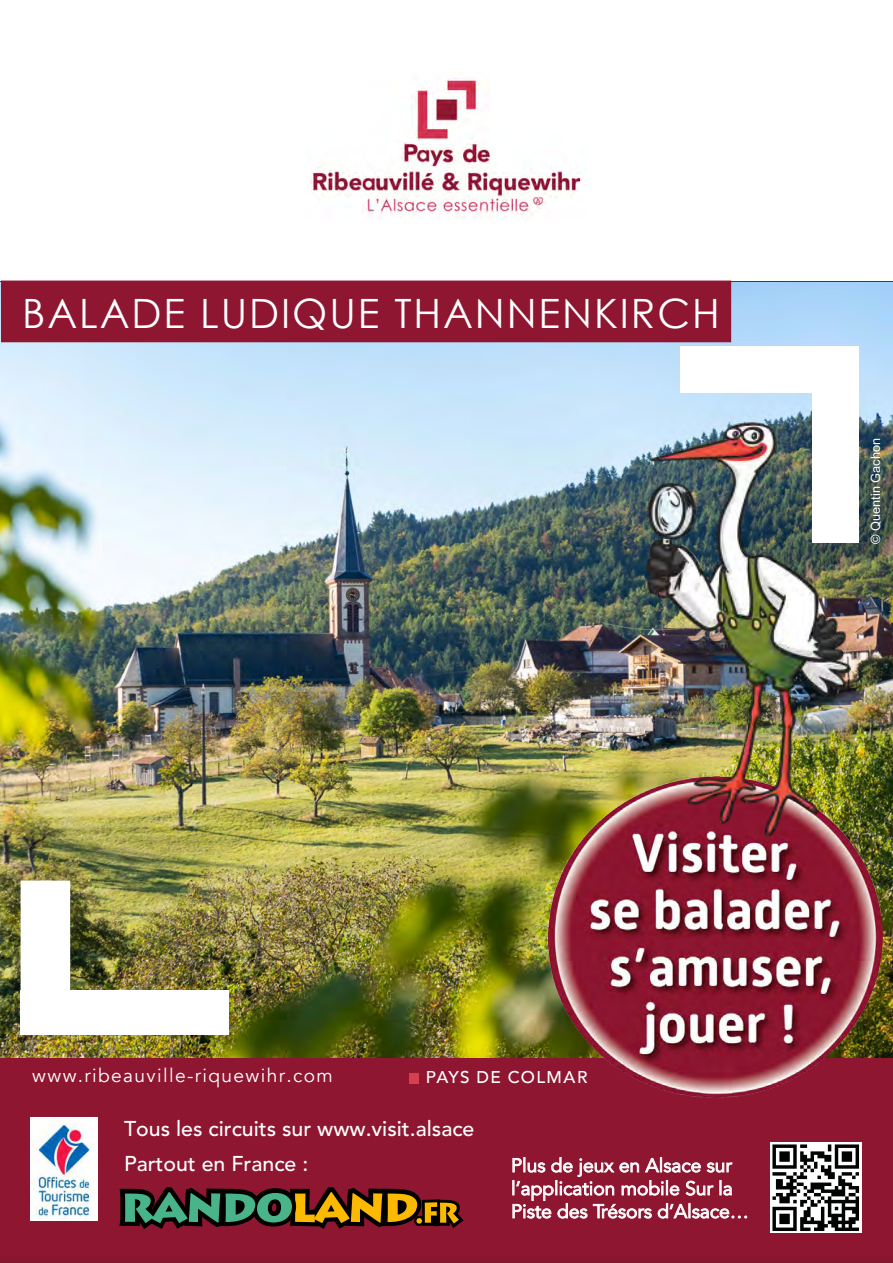
<style>
.page{position:relative;width:893px;height:1263px;background:#fff}
.page>*{position:absolute;margin:0;border:0;box-sizing:border-box;transform-origin:0 0}
.t1{font:40.5px "Century Gothic";letter-spacing:.045em;color:#fff}
.t2{font:500 21.3px/34.7px "Avenir LT Std";color:#fff}
.t3{font:19.2px/23px "Avenir LT Std";color:#fff}
.t4{font:19.2px "Avenir";letter-spacing:.07em;color:#fff}
.t5{font:500 17.1px "Avenir";letter-spacing:.08em;color:#fff}
.t6{font:12.75px "Arial";color:#fff}
</style>
<div class="page">
<div style="left:0;top:1058px;width:893px;height:205px;background:#861731"></div>
<div style="left:0;top:281px;width:893px;height:976px;background:#8e1631"></div>
<img style="left:31px;top:1118px;width:66px;height:102px">
<img style="left:0;top:282px;width:893px;height:775px">
<img style="left:310px;top:72px;width:272px;height:148px">
<div style="left:680px;top:346px;width:179px;height:47px;background:#fff"></div>
<div style="left:812px;top:346px;width:47px;height:196px;background:#fff"></div>
<div style="left:1px;top:278px;width:730px;height:67px;background:#8e1631"></div>
<svg style="left:119px;top:1187px;width:344px;height:42px"></svg>
<div style="left:409px;top:1073px;width:10px;height:11px;background:#d73f4d"></div>
<img style="left:771px;top:1142px;width:90px;height:91px">
<div style="left:21px;top:880px;width:49px;height:110px;background:#fff"></div>
<div style="left:21px;top:990px;width:208px;height:45px;background:#fff"></div>
<img style="left:548px;top:777px;width:335px;height:320px">
<img style="left:647px;top:422px;width:203px;height:415px">
<h1 class="t1" style="left:22px;top:285px;width:699px">BALADE LUDIQUE THANNENKIRCH</h1>
<p class="t6" style="left:867px;top:544px;width:107px;rotate:-90deg">© Quentin Gachon</p>
<p class="t4" style="left:32px;top:1064px;width:302px">www.ribeauville-riquewihr.com</p>
<p class="t5" style="left:426px;top:1062px;width:163px">PAYS DE COLMAR</p>
<p class="t2" style="left:124px;top:1112px;width:352px">Tous les circuits sur www.visit.alsace<br>Partout en France :</p>
<p class="t3" style="left:511px;top:1154px;width:239px">Plus de jeux en Alsace sur l’application mobile Sur la<br>Piste des Trésors d’Alsace…</p>
</div>
